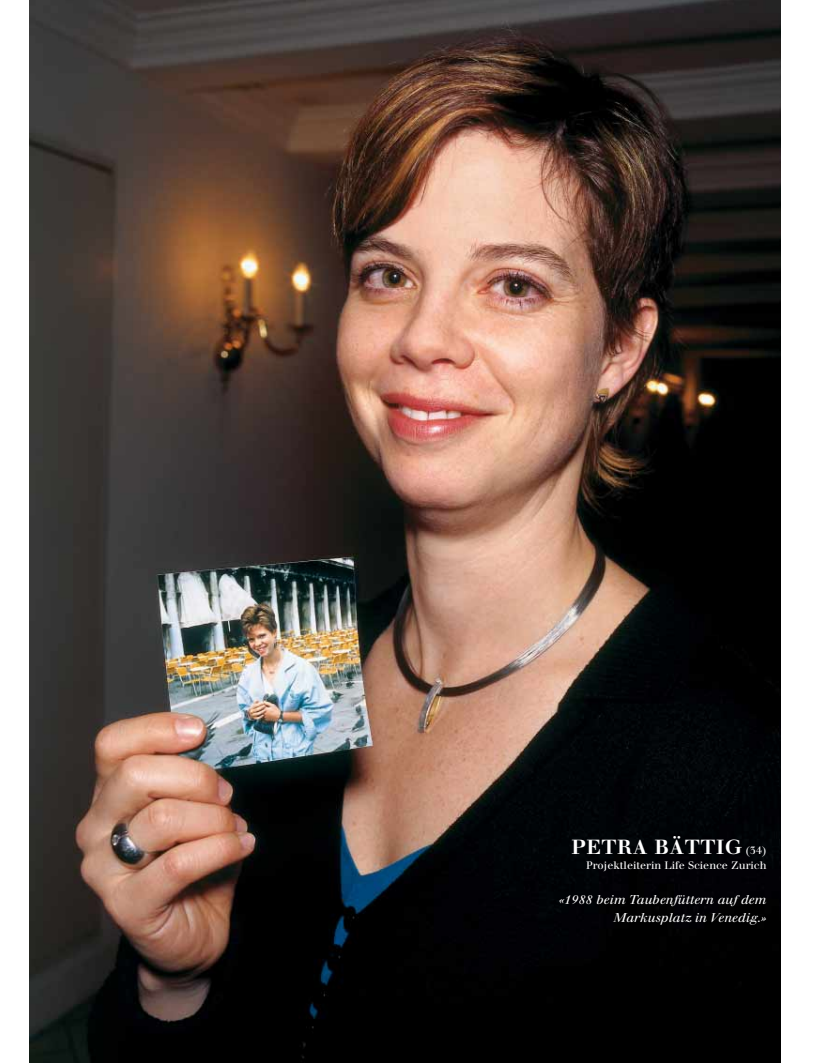
<style>
.page{position:relative;width:815px;height:1063px;background:#fff}
.page>*{position:absolute;margin:0;border:0;box-sizing:border-box;transform-origin:0 0}
.t1{font:20px "Walbaum Bold Os F";letter-spacing:.03em;color:#fff}
.t2{font:italic 12.5px/17.5px "Walbaum";color:#fff;text-align:right}
.t3{font:10.62px "Walbaum";color:#fff}
.s1{font-family:"Walbaum";font-size:10.62px}
</style>
<div class="page">
<img style="left:30px;top:0;width:751px;height:1063px">
<h1 class="t1" style="left:571px;top:839px;width:197px">PETRA BÄTTIG <span class="s1">(34)</span></h1>
<p class="t3" style="left:586px;top:862px;width:182px">Projektleiterin Life Science Zurich</p>
<p class="t2" style="left:559px;top:892px;width:209px">«1988 beim Taubenfüttern auf dem<br>Markusplatz in Venedig.»</p>
</div>
